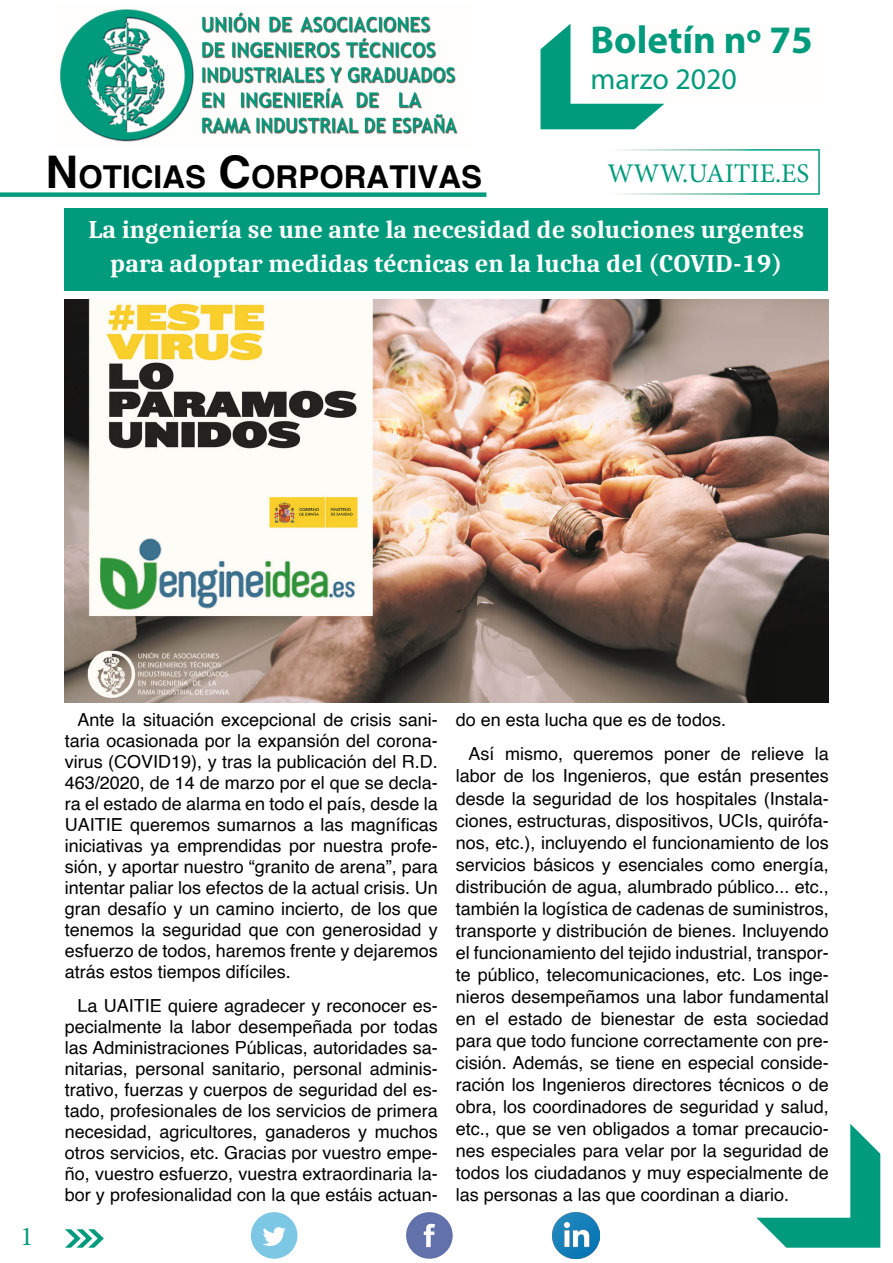
<style>
.page{position:relative;width:893px;height:1263px;background:#fff}
.page>*{position:absolute;margin:0;border:0;box-sizing:border-box;transform-origin:0 0}
.t1{font:700 39px "Myriad Pro";color:#009b7d}
.t2{font:700 31.5px "Helvetica";color:#000}
.t3{font:30px "Myriad Pro";color:#009b7d}
.t4{font:27px "Minion Pro";color:#009b7d}
.t5{font:700 25.5px/34.5px "Caladea";color:#fffefd;text-align:center}
.t6{font:18px/21px "Helvetica";color:#000;text-align:justify}
.s1{font-size:45px}
</style>
<div class="page">
<svg style="left:65px;top:1229px;width:39px;height:19px"></svg>
<div style="left:406px;top:1212px;width:47px;height:47px;background:#6271aa;border-radius:50%"></div>
<svg style="left:424px;top:1224px;width:11px;height:23px"></svg>
<div style="left:251px;top:1212px;width:46px;height:47px;background:#7cc7e4;border-radius:50%"></div>
<svg style="left:263px;top:1227px;width:23px;height:19px"></svg>
<img style="left:553px;top:1212px;width:46px;height:47px">
<svg style="left:756px;top:1124px;width:124px;height:124px"></svg>
<svg style="left:540px;top:24px;width:124px;height:105px"></svg>
<div style="left:606px;top:149px;width:214px;height:46px;border:2px solid #fff"></div>
<div style="left:0;top:192px;width:486px;height:5px;background:#009b7d"></div>
<img style="left:60px;top:9px;width:398px;height:133px">
<div style="left:64px;top:208px;width:764px;height:82px;background:#009b7d"></div>
<img style="left:65px;top:300px;width:763px;height:402px">
<h1 class="t1" style="left:590px;top:14px;width:224px">Boletín nº 75</h1>
<h3 class="t3" style="left:590px;top:60px;width:148px">marzo 2020</h3>
<h2 class="t2" style="left:46px;top:158px;width:438px"><span class="s1">N</span>OTICIAS <span class="s1">C</span>ORPORATIVAS</h2>
<h3 class="t4" style="left:607px;top:155px;width:204px">WWW.UAITIE.ES</h3>
<h3 class="t5" style="left:88px;top:211px;width:717px">La ingeniería se une ante la necesidad de soluciones urgentes para adoptar medidas técnicas en la lucha del (COVID-19)</h3>
<h3 class="t4" style="left:21px;top:1218px;width:14px">1</h3>
<p class="t6" style="left:65px;top:709px;width:374px;text-indent:13px">Ante la situación excepcional de crisis sani&shy;taria ocasionada por la expansión del corona&shy;virus (COVID19), y tras la publicación del R.D.<br>463/2020, de 14 de marzo por el que se decla&shy;ra el estado de alarma en todo el país, desde la UAITIE queremos sumarnos a las magníficas iniciativas ya emprendidas por nuestra profe&shy;sión, y aportar nuestro “granito de arena”, para intentar paliar los efectos de la actual crisis. Un gran desafío y un camino incierto, de los que tenemos la seguridad que con generosidad y esfuerzo de todos, haremos frente y dejaremos atrás estos tiempos difíciles.</p>
<p class="t6" style="left:65px;top:995px;width:374px;text-indent:13px">La UAITIE quiere agradecer y reconocer es&shy;pecialmente la labor desempeñada por todas las Administraciones Públicas, autoridades sa&shy;nitarias, personal sanitario, personal adminis&shy;trativo, fuerzas y cuerpos de seguridad del es&shy;tado, profesionales de los servicios de primera necesidad, agricultores, ganaderos y muchos otros servicios, etc. Gracias por vuestro empe&shy;ño, vuestro esfuerzo, vuestra extraordinaria la&shy;bor y profesionalidad con la que estáis actuan-</p>
<p class="t6" style="left:469px;top:702px;width:362px;line-height:34.8px;text-indent:-13px">do en esta lucha que es de todos.<br>Así mismo, queremos poner de relieve la</p>
<p class="t6" style="left:456px;top:766px;width:374px;line-height:22px">labor de los Ingenieros, que están presentes desde la seguridad de los hospitales (Instala&shy;ciones, estructuras, dispositivos, UCIs, quirófa&shy;nos, etc.), incluyendo el funcionamiento de los servicios básicos y esenciales como energía, distribución de agua, alumbrado público... etc., también la logística de cadenas de suministros, transporte y distribución de bienes. Incluyendo el funcionamiento del tejido industrial, transpor&shy;te público, telecomunicaciones, etc. Los inge&shy;nieros desempeñamos una labor fundamental en el estado de bienestar de esta sociedad para que todo funcione correctamente con pre&shy;cisión. Además, se tiene en especial conside&shy;ración los Ingenieros directores técnicos o de obra, los coordinadores de seguridad y salud, etc., que se ven obligados a tomar precaucio&shy;nes especiales para velar por la seguridad de todos los ciudadanos y muy especialmente de las personas a las que coordinan a diario.</p>
</div>
